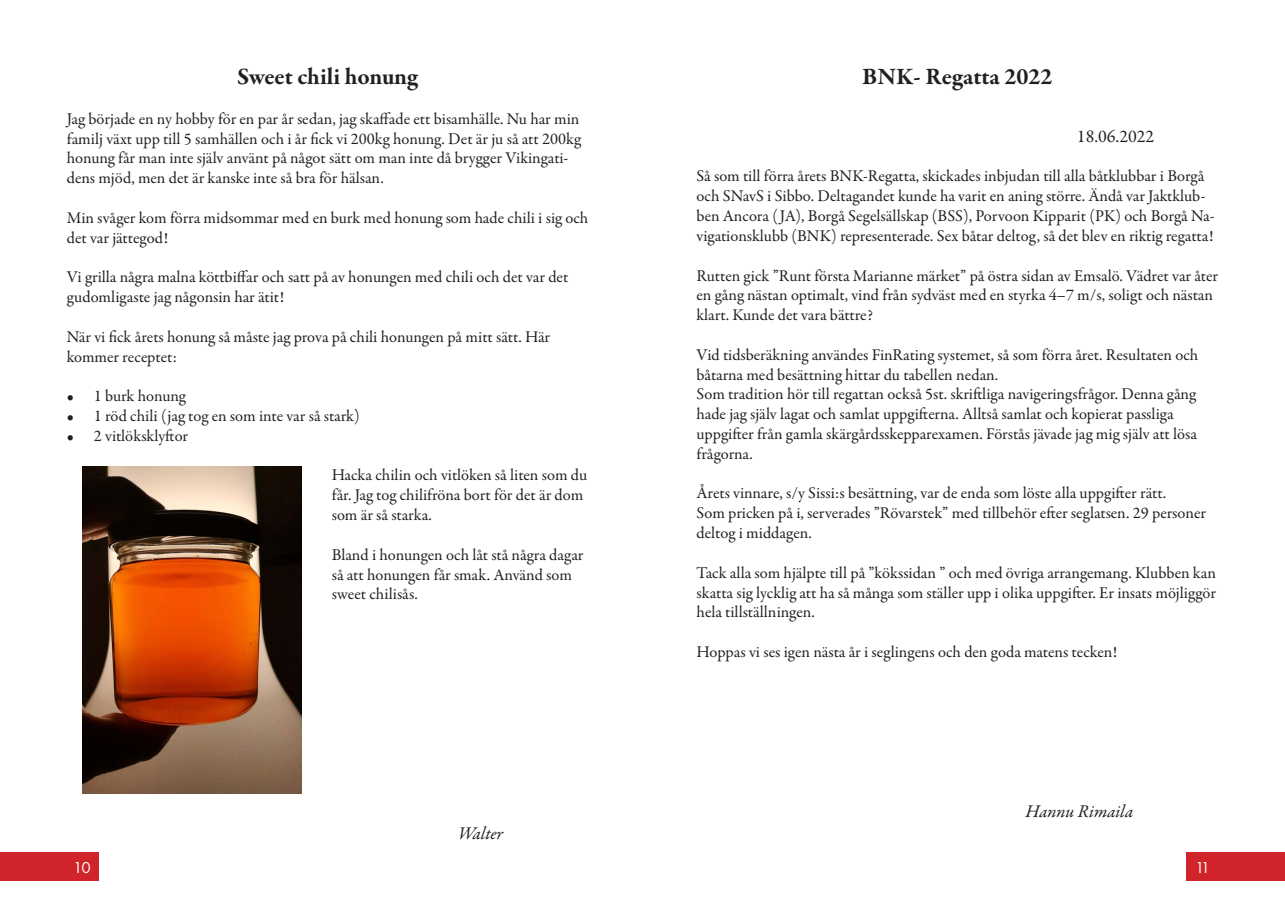
<style>
.page{position:relative;width:1285px;height:919px;background:#fff}
.page>*{position:absolute;margin:0;border:0;box-sizing:border-box;transform-origin:0 0}
.Text_nederkant_baksi{font:700 24px "Garamond Premr Pro";color:#231f20}
.Text_nederkant_baksi-2{font:italic 18px "Garamond Premr Pro";color:#231f20}
.Text_nederkant_baksi-3{font:18px "Garamond Premr Pro";color:#231f20}
.Text_nederkant_baksi-4{font:16.5px/19.8px "Garamond Premr Pro";color:#231f20}
.t1{font:16.5px "Futura PT";color:#fff}
</style>
<div class="page">
<div style="left:0;top:852px;width:99px;height:28px;background:#d1232a"></div>
<div style="left:1185px;top:852px;width:99px;height:28px;background:#d1232a"></div>
<img style="left:82px;top:467px;width:220px;height:326px">
<p class="Text_nederkant_baksi" style="left:237px;top:62px;width:182px">Sweet chili honung</p>
<p class="Text_nederkant_baksi-4" style="left:67px;top:109px;width:515px">Jag började en ny hobby för en par år sedan, jag skaffade ett bisamhälle. Nu har min familj växt upp till 5 samhällen och i år fick vi 200kg honung. Det är ju så att 200kg honung får man inte själv använt på något sätt om man inte då brygger Vikingati&shy;dens mjöd, men det är kanske inte så bra för hälsan.</p>
<p class="Text_nederkant_baksi-4" style="left:67px;top:208px;width:523px">Min svåger kom förra midsommar med en burk med honung som hade chili i sig och det var jättegod!</p>
<p class="Text_nederkant_baksi-4" style="left:67px;top:267px;width:503px">Vi grilla några malna köttbiffar och satt på av honungen med chili och det var det gudomligaste jag någonsin har ätit!</p>
<p class="Text_nederkant_baksi-4" style="left:67px;top:327px;width:485px">När vi fick årets honung så måste jag prova på chili honungen på mitt sätt. Här kommer receptet:</p>
<p class="Text_nederkant_baksi-4" style="left:67px;top:386px;width:120px">• 1 burk honung</p>
<p class="Text_nederkant_baksi-4" style="left:67px;top:406px;width:294px">• 1 röd chili (jag tog en som inte var så stark)</p>
<p class="Text_nederkant_baksi-4" style="left:67px;top:426px;width:123px">• 2 vitlöksklyftor</p>
<p class="Text_nederkant_baksi-4" style="left:331px;top:465px;width:257px">Hacka chilin och vitlöken så liten som du får. Jag tog chilifröna bort för det är dom som är så starka.</p>
<p class="Text_nederkant_baksi-4" style="left:331px;top:545px;width:253px">Bland i honungen och låt stå några dagar så att honungen får smak. Använd som sweet chilisås.</p>
<p class="Text_nederkant_baksi-2" style="left:458px;top:821px;width:46px">Walter</p>
<p class="Text_nederkant_baksi" style="left:862px;top:62px;width:192px">BNK- Regatta 2022</p>
<p class="Text_nederkant_baksi-3" style="left:1076px;top:125px;width:79px">18.06.2022</p>
<p class="Text_nederkant_baksi-4" style="left:696px;top:167px;width:519px">Så som till förra årets BNK-Regatta, skickades inbjudan till alla båtklubbar i Borgå och SNavS i Sibbo. Deltagandet kunde ha varit en aning större. Ändå var Jaktklub&shy;ben Ancora (JA), Borgå Segelsällskap (BSS), Porvoon Kipparit (PK) och Borgå Na&shy;vigationsklubb (BNK) representerade. Sex båtar deltog, så det blev en riktig regatta!</p>
<p class="Text_nederkant_baksi-4" style="left:696px;top:266px;width:523px">Rutten gick ”Runt första Marianne märket” på östra sidan av Emsalö. Vädret var åter en gång nästan optimalt, vind från sydväst med en styrka 4–7 m/s, soligt och nästan klart. Kunde det vara bättre?</p>
<p class="Text_nederkant_baksi-4" style="left:696px;top:345px;width:503px">Vid tidsberäkning användes FinRating systemet, så som förra året. Resultaten och båtarna med besättning hittar du tabellen nedan.</p>
<p class="Text_nederkant_baksi-4" style="left:696px;top:384px;width:502px">Som tradition hör till regattan också 5st. skriftliga navigeringsfrågor. Denna gång hade jag själv lagat och samlat uppgifterna. Alltså samlat och kopierat passliga uppgifter från gamla skärgårdsskepparexamen. Förstås jävade jag mig själv att lösa frågorna.</p>
<p class="Text_nederkant_baksi-4" style="left:696px;top:483px;width:471px">Årets vinnare, s/y Sissi:s besättning, var de enda som löste alla uppgifter rätt.</p>
<p class="Text_nederkant_baksi-4" style="left:696px;top:503px;width:511px">Som pricken på i, serverades ”Rövarstek” med tillbehör efter seglatsen. 29 personer deltog i middagen.</p>
<p class="Text_nederkant_baksi-4" style="left:696px;top:563px;width:521px;text-align:justify">Tack alla som hjälpte till på ”kökssidan ” och med övriga arrangemang. Klubben kan skatta sig lycklig att ha så många som ställer upp i olika uppgifter. Er insats möjliggör hela tillställningen.</p>
<p class="Text_nederkant_baksi-4" style="left:696px;top:642px;width:422px">Hoppas vi ses igen nästa år i seglingens och den goda matens tecken!</p>
<p class="Text_nederkant_baksi-2" style="left:1025px;top:800px;width:109px">Hannu Rimaila</p>
<p class="t1" style="left:73px;top:857px;width:19px">10</p>
<p class="t1" style="left:1194px;top:857px;width:17px">11</p>
</div>
